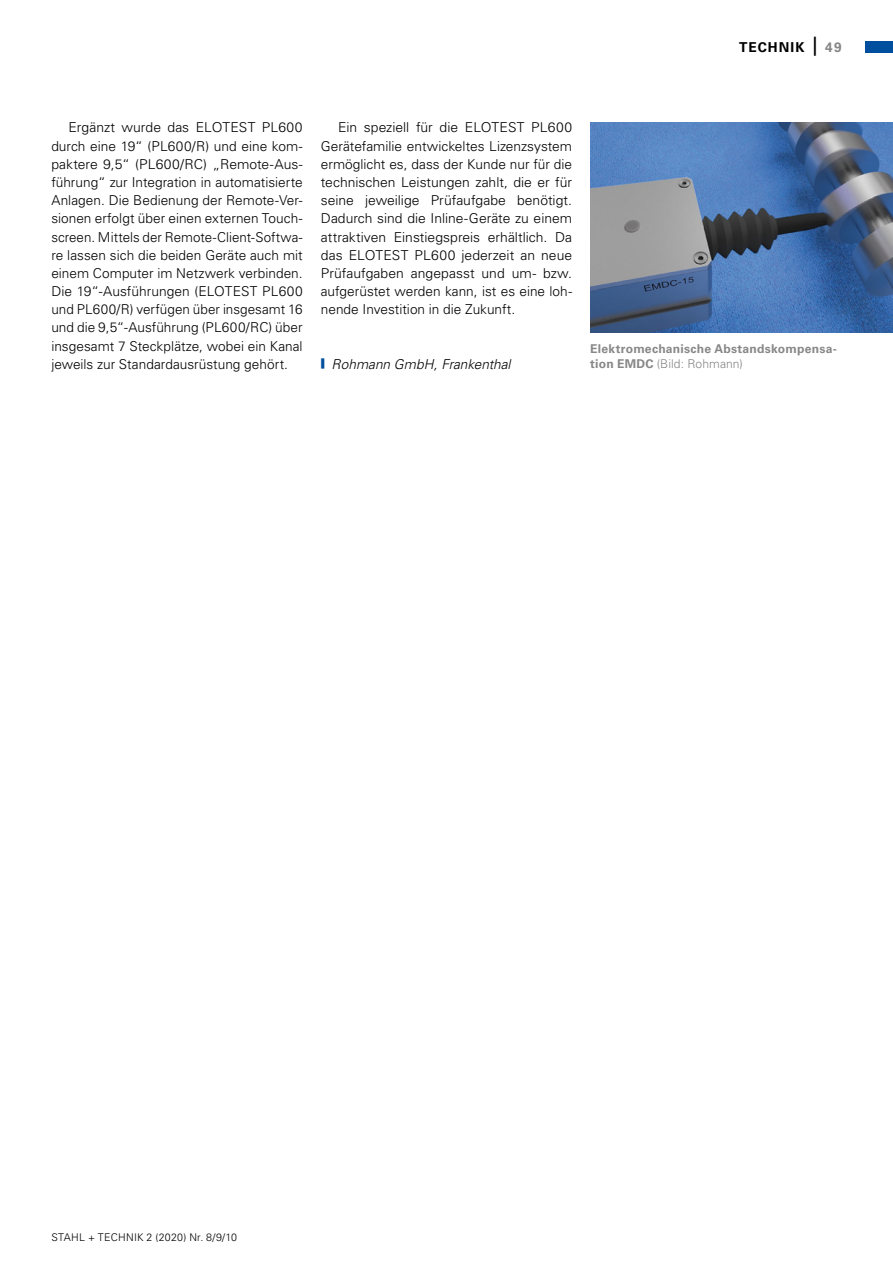
<style>
.page{position:relative;width:893px;height:1263px;background:#fff}
.page>*{position:absolute;margin:0;border:0;box-sizing:border-box;transform-origin:0 0}
.t1{font:300 13.65px/18.1px "Univers LT Std";color:#000;text-align:justify}
.t2{font:italic 300 13.65px "Univers LT Std";color:#000}
.t3{font:700 13.65px "Univers LT Std";letter-spacing:.08em;color:#000}
.t4{font:700 12.15px/15.1px "Univers LT Std";letter-spacing:.02em;color:#878787}
.t5{font:300 10.65px "Univers LT Std";letter-spacing:.025em;color:#000}
.s1{font-size:19.05px}
.s2{color:#878787}
.s3{font-weight:300}
</style>
<div class="page">
<div style="left:865px;top:41px;width:28px;height:11px;background:#004f9f"></div>
<img style="left:590px;top:123px;width:303px;height:209px">
<p class="t3" style="left:739px;top:39px;width:104px">TECHNIK <span class="s1">|</span> <span class="s2">49</span></p>
<p class="t1" style="left:51px;top:118px;width:253px;text-indent:17px">Ergänzt wurde das ELOTEST PL600 durch eine 19“ (PL600/R) und eine kom&shy;paktere 9,5“ (PL600/RC) „Remote-Aus&shy;führung“ zur Integration in automatisierte Anlagen. Die Bedienung der Remote-Ver&shy;sionen erfolgt über einen externen Touch&shy;screen. Mittels der Remote-Client-Softwa&shy;re lassen sich die beiden Geräte auch mit einem Computer im Netzwerk verbinden.<br>Die 19“-Ausführungen (ELOTEST PL600 und PL600/R) verfügen über insgesamt 16 und die 9,5“-Ausführung (PL600/RC) über insgesamt 7 Steckplätze, wobei ein Kanal jeweils zur Standardausrüstung gehört.</p>
<p class="t1" style="left:321px;top:118px;width:253px;text-indent:17px">Ein speziell für die ELOTEST PL600<br>Gerätefamilie entwickeltes Lizenzsystem ermöglicht es, dass der Kunde nur für die technischen Leistungen zahlt, die er für seine jeweilige Prüfaufgabe benötigt.<br>Dadurch sind die Inline-Geräte zu einem attraktiven Einstiegspreis erhältlich. Da das ELOTEST PL600 jederzeit an neue Prüfaufgaben angepasst und um- bzw. aufgerüstet werden kann, ist es eine loh&shy;nende Investition in die Zukunft.</p>
<p class="t2" style="left:332px;top:356px;width:181px">Rohmann GmbH, Frankenthal</p>
<p class="t4" style="left:590px;top:341px;width:248px">Elektromechanische Abstandskompensa&shy;tion EMDC <span class="s3">(Bild: Rohmann)</span></p>
<p class="t5" style="left:51px;top:1231px;width:187px">STAHL + TECHNIK 2 (2020) Nr. 8/9/10</p>
</div>
